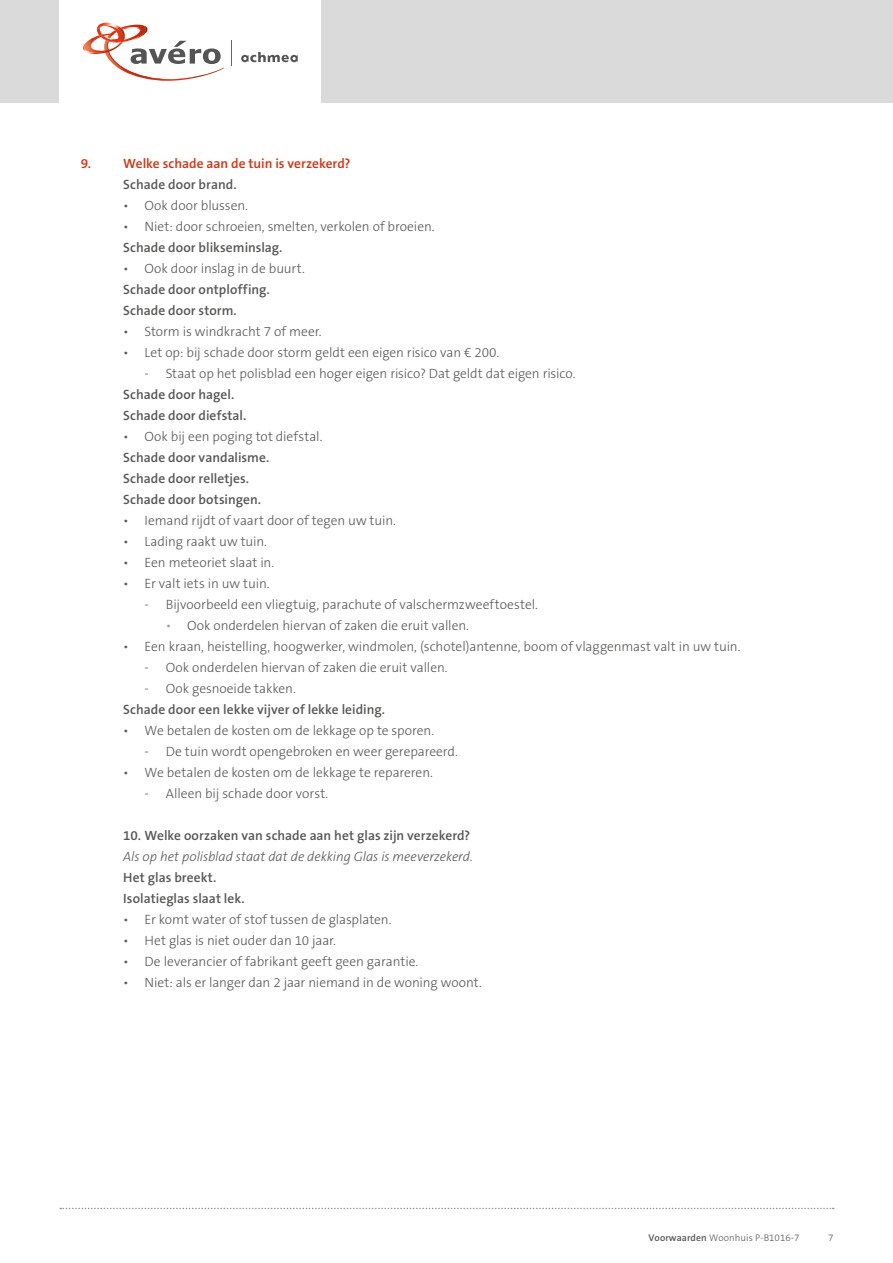
<style>
.page{position:relative;width:893px;height:1263px;background:#fff}
.page>*{position:absolute;margin:0;border:0;box-sizing:border-box;transform-origin:0 0}
.t1{font:300 13.5px "The Sans B3";letter-spacing:-.005em;color:#575756}
.t2{font:600 13.5px/21px "The Sans B6";letter-spacing:.005em;color:#575756}
.t3{font:italic 300 13.5px "The Sans B3";color:#575756}
.t4{font:600 13.5px "The Sans B6";letter-spacing:-.005em;color:#d4300f}
.t5{font:300 9.75px "The Sans B3";letter-spacing:.005em;color:#575756}
.s1{color:#a1a1a1}
.s2{font-family:"The Sans B6";font-weight:600}
</style>
<div class="page">
<div style="left:0;top:0;width:893px;height:103px;background:#dadada"></div>
<div style="left:60px;top:0;width:261px;height:103px;background:#fff"></div>
<svg style="left:241px;top:52px;width:57px;height:10px"></svg>
<svg style="left:83px;top:22px;width:141px;height:59px"></svg>
<svg style="left:231px;top:41px;width:1px;height:25px"></svg>
<svg style="left:60px;top:1208px;width:774px;height:1px"></svg>
<p class="t4" style="left:81px;top:156px;width:271px">9. Welke schade aan de tuin is verzekerd?</p>
<p class="t2" style="left:123px;top:175px;width:115px">Schade door brand.</p>
<p class="t1" style="left:123px;top:199px;width:126px">• Ook door blussen.</p>
<p class="t1" style="left:123px;top:220px;width:313px">• Niet: door schroeien, smelten, verkolen of broeien.</p>
<p class="t2" style="left:123px;top:238px;width:161px">Schade door blikseminslag.</p>
<p class="t1" style="left:123px;top:262px;width:183px">• Ook door inslag in de buurt.</p>
<p class="t2" style="left:123px;top:280px;width:148px">Schade door ontploffing.<br>Schade door storm.</p>
<p class="t1" style="left:123px;top:325px;width:200px">• Storm is windkracht 7 of meer.</p>
<p class="t1" style="left:123px;top:346px;width:378px">• Let op: bij schade door storm geldt een eigen risico van € 200.</p>
<p class="t1" style="left:145px;top:367px;width:432px">- Staat op het polisblad een hoger eigen risico? Dat geldt dat eigen risico.</p>
<p class="t2" style="left:123px;top:385px;width:125px">Schade door hagel.<br>Schade door diefstal.</p>
<p class="t1" style="left:123px;top:430px;width:201px">• Ook bij een poging tot diefstal.</p>
<p class="t2" style="left:123px;top:448px;width:148px">Schade door vandalisme.<br>Schade door relletjes.<br>Schade door botsingen.</p>
<p class="t1" style="left:123px;top:514px;width:274px">• Iemand rijdt of vaart door of tegen uw tuin.</p>
<p class="t1" style="left:123px;top:535px;width:145px">• Lading raakt uw tuin.</p>
<p class="t1" style="left:123px;top:556px;width:152px">• Een meteoriet slaat in.</p>
<p class="t1" style="left:123px;top:577px;width:148px">• Er valt iets in uw tuin.</p>
<p class="t1" style="left:145px;top:598px;width:395px">- Bijvoorbeeld een vliegtuig, parachute of valschermzweeftoestel.</p>
<p class="t1" style="left:166px;top:619px;width:305px"><span class="s1">•</span> Ook onderdelen hiervan of zaken die eruit vallen.</p>
<p class="t1" style="left:123px;top:640px;width:619px">• Een kraan, heistelling, hoogwerker, windmolen, (schotel)antenne, boom of vlaggenmast valt in uw tuin.</p>
<p class="t1" style="left:145px;top:661px;width:305px">- Ook onderdelen hiervan of zaken die eruit vallen.</p>
<p class="t1" style="left:145px;top:682px;width:153px">- Ook gesnoeide takken.</p>
<p class="t2" style="left:123px;top:700px;width:263px">Schade door een lekke vijver of lekke leiding.</p>
<p class="t1" style="left:123px;top:724px;width:312px">• We betalen de kosten om de lekkage op te sporen.</p>
<p class="t1" style="left:145px;top:745px;width:315px">- De tuin wordt opengebroken en weer gerepareerd.</p>
<p class="t1" style="left:123px;top:766px;width:311px">• We betalen de kosten om de lekkage te repareren.</p>
<p class="t1" style="left:145px;top:787px;width:185px">- Alleen bij schade door vorst.</p>
<p class="t2" style="left:123px;top:826px;width:348px">10. Welke oorzaken van schade aan het glas zijn verzekerd?</p>
<p class="t3" style="left:123px;top:850px;width:351px">Als op het polisblad staat dat de dekking Glas is meeverzekerd.</p>
<p class="t2" style="left:123px;top:868px;width:123px">Het glas breekt.<br>Isolatieglas slaat lek.</p>
<p class="t1" style="left:123px;top:913px;width:270px">• Er komt water of stof tussen de glasplaten.</p>
<p class="t1" style="left:123px;top:934px;width:214px">• Het glas is niet ouder dan 10 jaar.</p>
<p class="t1" style="left:123px;top:955px;width:297px">• De leverancier of fabrikant geeft geen garantie.</p>
<p class="t1" style="left:123px;top:976px;width:360px">• Niet: als er langer dan 2 jaar niemand in de woning woont.</p>
<p class="t5" style="left:648px;top:1233px;width:152px"><span class="s2">Voorwaarden</span> Woonhuis P-B1016-7</p>
<p class="t5" style="left:828px;top:1233px;width:7px">7</p>
</div>
